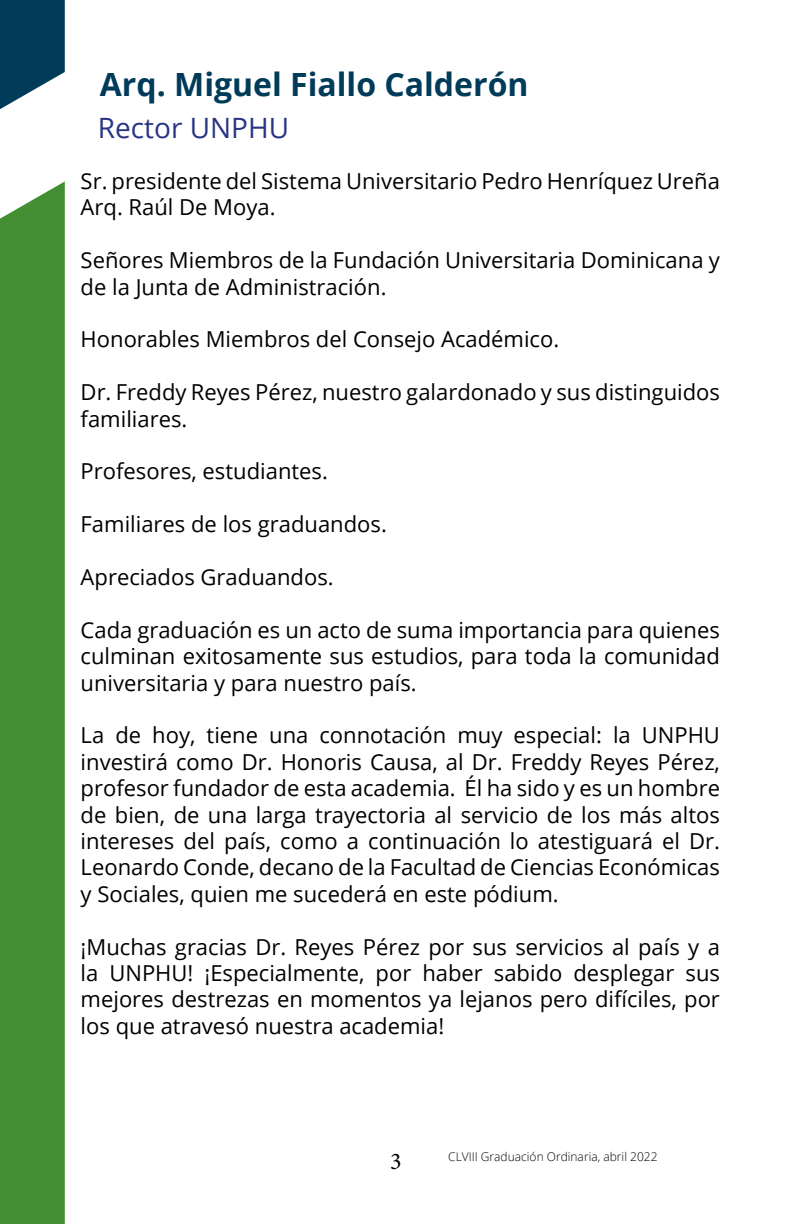
<style>
.page{position:relative;width:792px;height:1224px;background:#fff}
.page>*{position:absolute;margin:0;border:0;box-sizing:border-box;transform-origin:0 0}
.t1{font:700 32px "Open Sans";color:#003b59}
.t2{font:28px "Open Sans";color:#283583}
.t3{font:24px "Minion Pro";color:#000}
.t4{font:22px/26.4px "Open Sans";color:#000}
.t5{font:300 12px "Open Sans";color:#000}
</style>
<div class="page">
<svg style="left:0;top:0;width:65px;height:109px"></svg>
<div style="left:0;top:181px;width:65px;height:1043px;background:#438f32"></div>
<h1 class="t1" style="left:100px;top:62px;width:430px">Arq. Miguel Fiallo Calderón</h1>
<p class="t2" style="left:98px;top:109px;width:193px">Rector UNPHU</p>
<p class="t4" style="left:81px;top:167px;width:641px">Sr. presidente del Sistema Universitario Pedro Henríquez Ureña<br>Arq. Raúl De Moya.</p>
<p class="t4" style="left:81px;top:246px;width:641px">Señores Miembros de la Fundación Universitaria Dominicana y de la Junta de Administración.</p>
<p class="t4" style="left:81px;top:326px;width:480px">Honorables Miembros del Consejo Académico.</p>
<p class="t4" style="left:81px;top:378px;width:641px">Dr. Freddy Reyes Pérez, nuestro galardonado y sus distinguidos familiares.</p>
<p class="t4" style="left:81px;top:458px;width:249px">Profesores, estudiantes.</p>
<p class="t4" style="left:81px;top:510px;width:308px">Familiares de los graduandos.</p>
<p class="t4" style="left:81px;top:563px;width:255px">Apreciados Graduandos.</p>
<p class="t4" style="left:81px;top:616px;width:641px;text-align:justify">Cada graduación es un acto de suma importancia para quienes culminan exitosamente sus estudios, para toda la comunidad universitaria y para nuestro país.</p>
<p class="t4" style="left:81px;top:722px;width:641px;text-align:justify">La de hoy, tiene una connotación muy especial: la UNPHU investirá como Dr. Honoris Causa, al Dr. Freddy Reyes Pérez, profesor fundador de esta academia. Él ha sido y es un hombre de bien, de una larga trayectoria al servicio de los más altos intereses del país, como a continuación lo atestiguará el Dr.<br>Leonardo Conde, decano de la Facultad de Ciencias Económicas y Sociales, quien me sucederá en este pódium.</p>
<p class="t4" style="left:81px;top:933px;width:641px;text-align:justify">¡Muchas gracias Dr. Reyes Pérez por sus servicios al país y a la UNPHU! ¡Especialmente, por haber sabido desplegar sus mejores destrezas en momentos ya lejanos pero difíciles, por los que atravesó nuestra academia!</p>
<p class="t3" style="left:390px;top:1146px;width:13px">3</p>
<p class="t5" style="left:448px;top:1149px;width:211px">CLVIII Graduación Ordinaria, abril 2022</p>
</div>
